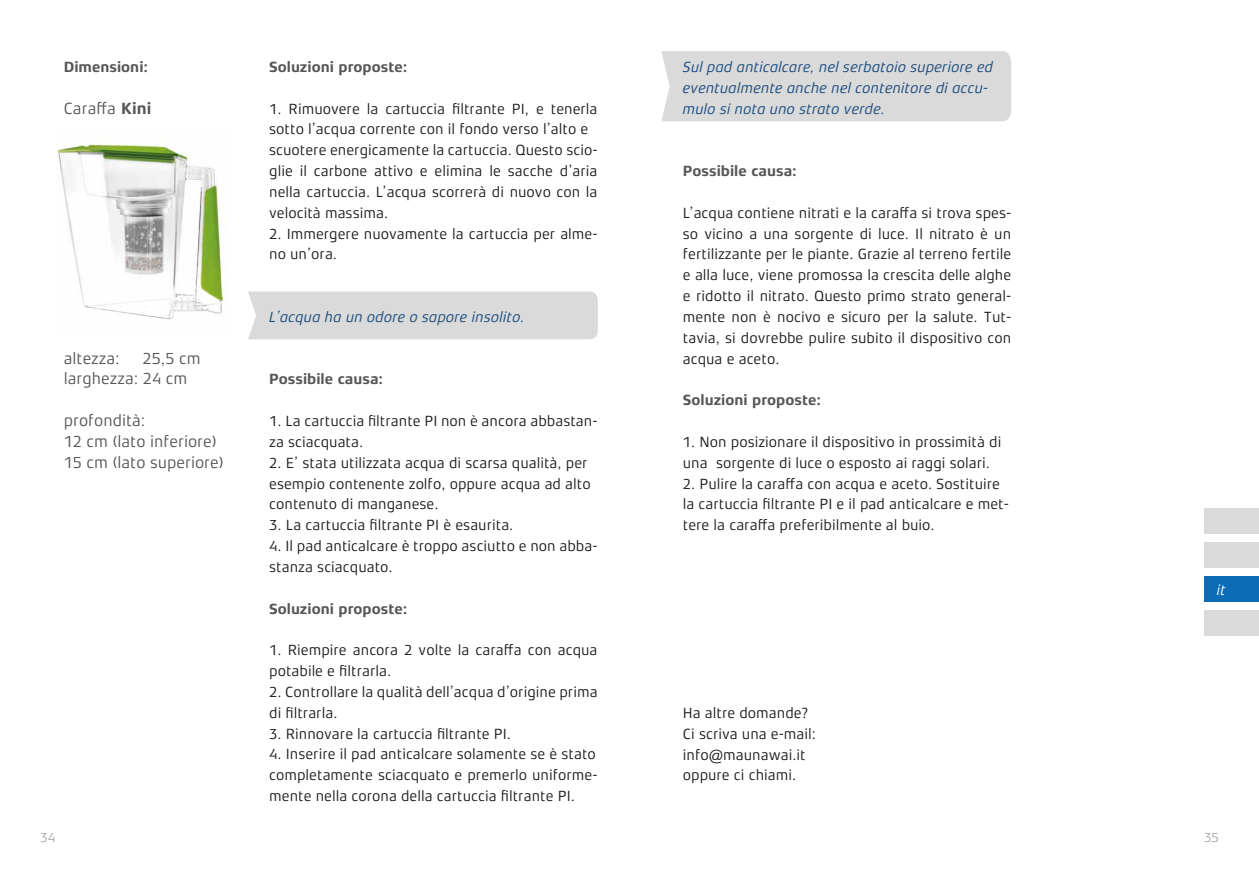
<style>
.page{position:relative;width:1259px;height:893px;background:#fff}
.page>*{position:absolute;margin:0;border:0;box-sizing:border-box;transform-origin:0 0}
.t1{font:16.5px/20.9px "Xenois Sans Pro";color:#575756}
.t2{font:15px/20.9px "Xenois Sans Pro";color:#1d1d1b}
.t3{font:italic 15px/20.9px "Xenois Sans Pro";color:#1a4b7e}
.t4{font:700 15px "Xenois Sans Pro";color:#575756}
.t5{font:italic 15px "Xenois Sans Pro";color:#fff}
.t6{font:13.5px "Xenois Sans Pro";color:#a8a8a7}
.s1{font-weight:700}
</style>
<div class="page">
<div style="left:661px;top:51px;width:350px;height:70px;background:#dadada"></div>
<div style="left:248px;top:291px;width:350px;height:48px;background:#dadada"></div>
<div style="left:1204px;top:611px;width:55px;height:25px;background:#dadada"></div>
<div style="left:1204px;top:577px;width:55px;height:25px;background:#0b6bb4"></div>
<div style="left:1204px;top:543px;width:55px;height:25px;background:#dadada"></div>
<div style="left:1204px;top:509px;width:55px;height:25px;background:#dadada"></div>
<img style="left:56px;top:141px;width:171px;height:179px">
<p class="t4" style="left:64px;top:58px;width:86px">Dimensioni:</p>
<p class="t1" style="left:64px;top:97px;width:89px">Caraffa <span class="s1">Kini</span></p>
<p class="t1" style="left:64px;top:347px;width:57px">altezza:</p>
<p class="t1" style="left:64px;top:347px;width:138px;text-indent:79px">25,5 cm larghezza: 24 cm</p>
<p class="t1" style="left:64px;top:410px;width:161px">profondità:<br>12 cm (lato inferiore)<br>15 cm (lato superiore)</p>
<p class="t4" style="left:269px;top:58px;width:140px">Soluzioni proposte:</p>
<p class="t2" style="left:269px;top:98px;width:330px">1. Rimuovere la cartuccia filtrante PI, e tenerla sotto l’acqua corrente con il fondo verso l’alto e scuotere energicamente la cartuccia. Questo scio&shy;glie il carbone attivo e elimina le sacche d’aria nella cartuccia. L’acqua scorrerà di nuovo con la velocità massima.</p>
<p class="t2" style="left:269px;top:223px;width:330px">2. Immergere nuovamente la cartuccia per alme&shy;no un’ora.</p>
<p class="t3" style="left:269px;top:306px;width:257px">L’acqua ha un odore o sapore insolito.</p>
<p class="t4" style="left:269px;top:371px;width:115px">Possibile causa:</p>
<p class="t2" style="left:269px;top:411px;width:330px">1. La cartuccia filtrante PI non è ancora abbastan&shy;za sciacquata.</p>
<p class="t2" style="left:269px;top:452px;width:323px">2. E’ stata utilizzata acqua di scarsa qualità, per esempio contenente zolfo, oppure acqua ad alto contenuto di manganese.</p>
<p class="t2" style="left:269px;top:515px;width:246px">3. La cartuccia filtrante PI è esaurita.</p>
<p class="t2" style="left:269px;top:536px;width:330px">4. Il pad anticalcare è troppo asciutto e non abba&shy;stanza sciacquato.</p>
<p class="t4" style="left:269px;top:600px;width:140px">Soluzioni proposte:</p>
<p class="t2" style="left:269px;top:640px;width:330px">1. Riempire ancora 2 volte la caraffa con acqua potabile e filtrarla.</p>
<p class="t2" style="left:269px;top:681px;width:330px">2. Controllare la qualità dell’acqua d’origine prima di filtrarla.</p>
<p class="t2" style="left:269px;top:723px;width:243px">3. Rinnovare la cartuccia filtrante PI.</p>
<p class="t2" style="left:269px;top:744px;width:330px;text-align:justify">4. Inserire il pad anticalcare solamente se è stato completamente sciacquato e premerlo uniforme&shy;mente nella corona della cartuccia filtrante PI.</p>
<p class="t3" style="left:683px;top:56px;width:312px">Sul pad anticalcare, nel serbatoio superiore ed eventualmente anche nel contenitore di accu&shy;mulo si nota uno strato verde.</p>
<p class="t4" style="left:683px;top:162px;width:115px">Possibile causa:</p>
<p class="t2" style="left:683px;top:202px;width:330px;text-align:justify">L’acqua contiene nitrati e la caraffa si trova spes&shy;so vicino a una sorgente di luce. Il nitrato è un fertilizzante per le piante. Grazie al terreno fertile e alla luce, viene promossa la crescita delle alghe e ridotto il nitrato. Questo primo strato general&shy;mente non è nocivo e sicuro per la salute. Tut&shy;tavia, si dovrebbe pulire subito il dispositivo con acqua e aceto.</p>
<p class="t4" style="left:683px;top:392px;width:140px">Soluzioni proposte:</p>
<p class="t2" style="left:683px;top:431px;width:320px">1. Non posizionare il dispositivo in prossimità di una sorgente di luce o esposto ai raggi solari.</p>
<p class="t2" style="left:683px;top:473px;width:327px">2. Pulire la caraffa con acqua e aceto. Sostituire la cartuccia filtrante PI e il pad anticalcare e met&shy;tere la caraffa preferibilmente al buio.</p>
<p class="t2" style="left:683px;top:702px;width:135px">Ha altre domande?<br>Ci scriva una e-mail: info@maunawai.it oppure ci chiami.</p>
<p class="t5" style="left:1216px;top:581px;width:11px">it</p>
<p class="t6" style="left:40px;top:830px;width:16px">34</p>
<p class="t6" style="left:1204px;top:830px;width:16px">35</p>
</div>
